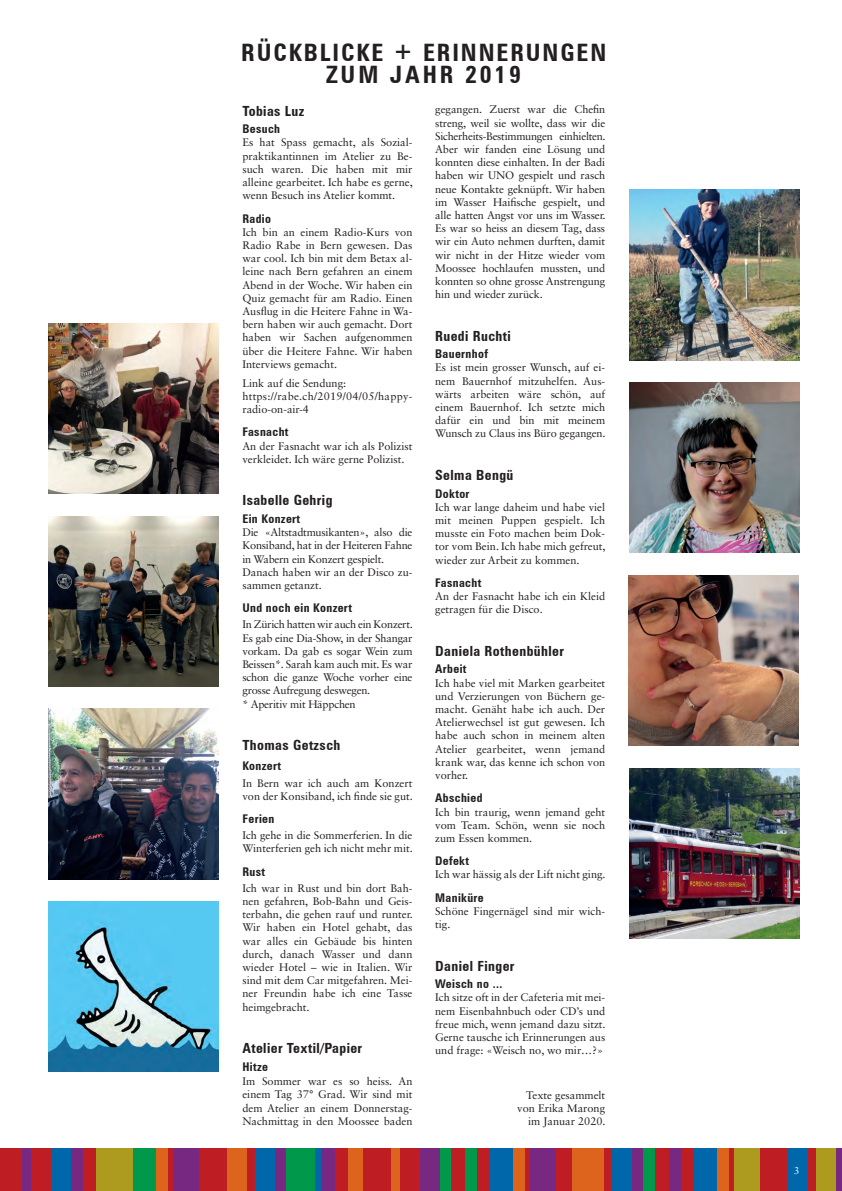
<style>
.page{position:relative;width:842px;height:1191px;background:#fff}
.page>*{position:absolute;margin:0;border:0;box-sizing:border-box;transform-origin:0 0}
.t1{font:700 condensed 24px/22px "Zurich BT";letter-spacing:.08em;color:#231f20;text-align:center}
.t2{font:700 condensed 14px "Zurich BT";letter-spacing:.03em;color:#231f20}
.t3{font:700 condensed 12px "Zurich BT";letter-spacing:.03em;color:#231f20}
.t4{font:11px/13.2px "Sabon LT Std";color:#231f20;text-align:justify}
.t5{font:11px/13.2px "Sabon LT Std";letter-spacing:-.02em;color:#231f20}
.t6{font:10px "Sabon LT Std";color:#fff}
</style>
<div class="page">
<div style="left:0;top:1148px;width:842px;height:43px;background:#be1e23"></div>
<div style="left:23px;top:1148px;width:8px;height:43px;background:#772981"></div>
<div style="left:71px;top:1148px;width:11px;height:43px;background:#772981"></div>
<div style="left:51px;top:1148px;width:20px;height:43px;background:#0067aa"></div>
<div style="left:96px;top:1148px;width:37px;height:43px;background:#ad9b20"></div>
<div style="left:156px;top:1148px;width:11px;height:43px;background:#dc641c"></div>
<div style="left:227px;top:1148px;width:20px;height:43px;background:#dc641c"></div>
<div style="left:275px;top:1148px;width:11px;height:43px;background:#772981"></div>
<div style="left:133px;top:1148px;width:23px;height:43px;background:#00984a"></div>
<div style="left:173px;top:1148px;width:25px;height:43px;background:#772981"></div>
<div style="left:255px;top:1148px;width:20px;height:43px;background:#0067aa"></div>
<div style="left:286px;top:1148px;width:29px;height:43px;background:#00984a"></div>
<div style="left:320px;top:1148px;width:14px;height:43px;background:#772981"></div>
<div style="left:391px;top:1148px;width:9px;height:43px;background:#dc641c"></div>
<div style="left:439px;top:1148px;width:12px;height:43px;background:#00984a"></div>
<div style="left:315px;top:1148px;width:5px;height:43px;background:#0067aa"></div>
<div style="left:349px;top:1148px;width:14px;height:43px;background:#dc641c"></div>
<div style="left:420px;top:1148px;width:19px;height:43px;background:#772981"></div>
<div style="left:465px;top:1148px;width:11px;height:43px;background:#00984a"></div>
<div style="left:513px;top:1148px;width:11px;height:43px;background:#dc641c"></div>
<div style="left:573px;top:1148px;width:31px;height:43px;background:#dc641c"></div>
<div style="left:632px;top:1148px;width:11px;height:43px;background:#772981"></div>
<div style="left:490px;top:1148px;width:23px;height:43px;background:#0067aa"></div>
<div style="left:530px;top:1148px;width:26px;height:43px;background:#772981"></div>
<div style="left:612px;top:1148px;width:20px;height:43px;background:#0067aa"></div>
<div style="left:643px;top:1148px;width:12px;height:43px;background:#00984a"></div>
<div style="left:669px;top:1148px;width:11px;height:43px;background:#772981"></div>
<div style="left:717px;top:1148px;width:12px;height:43px;background:#dc641c"></div>
<div style="left:788px;top:1148px;width:20px;height:43px;background:#0067aa"></div>
<div style="left:836px;top:1148px;width:6px;height:43px;background:#772981"></div>
<div style="left:694px;top:1148px;width:23px;height:43px;background:#0067aa"></div>
<div style="left:734px;top:1148px;width:26px;height:43px;background:#ad9b20"></div>
<div style="left:816px;top:1148px;width:20px;height:43px;background:#ad9b20"></div>
<img style="left:48px;top:323px;width:170px;height:170px">
<img style="left:48px;top:516px;width:170px;height:170px">
<img style="left:48px;top:709px;width:170px;height:170px">
<img style="left:629px;top:383px;width:170px;height:170px">
<img style="left:629px;top:190px;width:170px;height:170px">
<img style="left:629px;top:575px;width:170px;height:171px">
<img style="left:629px;top:768px;width:170px;height:170px">
<img style="left:48px;top:901px;width:170px;height:170px">
<h1 class="t1" style="left:241px;top:41px;width:366px">Rückblicke + Erinnerungen<br>Zum Jahr 2019</h1>
<p class="t2" style="left:242px;top:102px;width:63px">Tobias Luz</p>
<p class="t3" style="left:242px;top:122px;width:39px">Besuch</p>
<p class="t4" style="left:242px;top:136px;width:172px">Es hat Spass gemacht, als Sozial&shy;praktikantinnen im Atelier zu Be&shy;such waren. Die haben mit mir alleine gearbeitet. Ich habe es gerne, wenn Besuch ins Atelier kommt.</p>
<p class="t3" style="left:242px;top:211px;width:30px">Radio</p>
<p class="t4" style="left:242px;top:225px;width:172px">Ich bin an einem Radio-Kurs von Radio Rabe in Bern gewesen. Das war cool. Ich bin mit dem Betax al&shy;leine nach Bern gefahren an einem Abend in der Woche. Wir haben ein Quiz gemacht für am Radio. Einen Ausflug in die Heitere Fahne in Wa&shy;bern haben wir auch gemacht. Dort haben wir Sachen aufgenommen über die Heitere Fahne. Wir haben Interviews gemacht.</p>
<p class="t4" style="left:242px;top:376px;width:172px;text-align:left">Link auf die Sendung: https://rabe.ch/2019/04/05/happy&shy;radio-on-air-4</p>
<p class="t3" style="left:242px;top:425px;width:48px">Fasnacht</p>
<p class="t4" style="left:242px;top:439px;width:172px">An der Fasnacht war ich als Polizist verkleidet. Ich wäre gerne Polizist.</p>
<p class="t2" style="left:242px;top:492px;width:92px">Isabelle Gehrig</p>
<p class="t3" style="left:242px;top:511px;width:59px">Ein Konzert</p>
<p class="t5" style="left:242px;top:525px;width:172px">Die «Altstadtmusikanten», also die<br>Konsiband, hat in der Heiteren Fahne in Wabern ein Konzert gespielt.<br>Danach haben wir an der Disco zu&shy;sammen getanzt.</p>
<p class="t3" style="left:242px;top:601px;width:111px">Und noch ein Konzert</p>
<p class="t5" style="left:242px;top:618px;width:172px">In Zürich hatten wir auch ein Konzert.<br>Es gab eine Dia-Show, in der Shangar vorkam. Da gab es sogar Wein zum<br>Beissen*. Sarah kam auch mit. Es war schon die ganze Woche vorher eine grosse Aufregung deswegen.<br>* Aperitiv mit Häppchen</p>
<p class="t2" style="left:242px;top:736px;width:100px">Thomas Getzsch</p>
<p class="t3" style="left:242px;top:759px;width:40px">Konzert</p>
<p class="t4" style="left:242px;top:776px;width:172px">In Bern war ich auch am Konzert von der Konsiband, ich finde sie gut.</p>
<p class="t3" style="left:242px;top:811px;width:33px">Ferien</p>
<p class="t4" style="left:242px;top:828px;width:172px">Ich gehe in die Sommerferien. In die<br>Winterferien geh ich nicht mehr mit.</p>
<p class="t3" style="left:242px;top:864px;width:24px">Rust</p>
<p class="t4" style="left:242px;top:881px;width:172px">Ich war in Rust und bin dort Bah&shy;nen gefahren, Bob-Bahn und Geis&shy;terbahn, die gehen rauf und runter.<br>Wir haben ein Hotel gehabt, das war alles ein Gebäude bis hinten durch, danach Wasser und dann wieder Hotel – wie in Italien. Wir sind mit dem Car mitgefahren. Mei&shy;ner Freundin habe ich eine Tasse heimgebracht.</p>
<p class="t2" style="left:242px;top:1039px;width:121px">Atelier Textil/Papier</p>
<p class="t3" style="left:242px;top:1059px;width:27px">Hitze</p>
<p class="t4" style="left:242px;top:1074px;width:172px">Im Sommer war es so heiss. An einem Tag 37° Grad. Wir sind mit dem Atelier an einem Donnerstag-Nachmittag in den Moossee baden</p>
<p class="t4" style="left:435px;top:103px;width:172px">gegangen. Zuerst war die Chefin streng, weil sie wollte, dass wir die Sicherheits-Bestimmungen einhielten.<br>Aber wir fanden eine Lösung und konnten diese einhalten. In der Badi haben wir UNO gespielt und rasch neue Kontakte geknüpft. Wir haben im Wasser Haifische gespielt, und alle hatten Angst vor uns im Wasser.<br>Es war so heiss an diesem Tag, dass wir ein Auto nehmen durften, damit wir nicht in der Hitze wieder vom Moossee hochlaufen mussten, und konnten so ohne grosse Anstrengung hin und wieder zurück.</p>
<p class="t2" style="left:435px;top:327px;width:77px">Ruedi Ruchti</p>
<p class="t3" style="left:435px;top:347px;width:54px">Bauernhof</p>
<p class="t4" style="left:435px;top:361px;width:172px">Es ist mein grosser Wunsch, auf ei&shy;nem Bauernhof mitzuhelfen. Aus&shy;wärts arbeiten wäre schön, auf einem Bauernhof. Ich setzte mich dafür ein und bin mit meinem Wunsch zu Claus ins Büro gegangen.</p>
<p class="t2" style="left:435px;top:466px;width:80px">Selma Bengü</p>
<p class="t3" style="left:435px;top:486px;width:36px">Doktor</p>
<p class="t4" style="left:435px;top:500px;width:172px">Ich war lange daheim und habe viel mit meinen Puppen gespielt. Ich musste ein Foto machen beim Dok&shy;tor vom Bein. Ich habe mich gefreut, wieder zur Arbeit zu kommen.</p>
<p class="t3" style="left:435px;top:575px;width:48px">Fasnacht</p>
<p class="t4" style="left:435px;top:589px;width:172px">An der Fasnacht habe ich ein Kleid getragen für die Disco.</p>
<p class="t2" style="left:435px;top:642px;width:130px">Daniela Rothenbühler</p>
<p class="t3" style="left:435px;top:662px;width:33px">Arbeit</p>
<p class="t4" style="left:435px;top:676px;width:172px">Ich habe viel mit Marken gearbeitet und Verzierungen von Büchern ge&shy;macht. Genäht habe ich auch. Der Atelierwechsel ist gut gewesen. Ich habe auch schon in meinem alten Atelier gearbeitet, wenn jemand krank war, das kenne ich schon von vorher.</p>
<p class="t3" style="left:435px;top:790px;width:49px">Abschied</p>
<p class="t4" style="left:435px;top:805px;width:172px">Ich bin traurig, wenn jemand geht vom Team. Schön, wenn sie noch zum Essen kommen.</p>
<p class="t3" style="left:435px;top:853px;width:35px">Defekt</p>
<p class="t4" style="left:435px;top:868px;width:172px">Ich war hässig als der Lift nicht ging.</p>
<p class="t3" style="left:435px;top:890px;width:50px">Maniküre</p>
<p class="t4" style="left:435px;top:904px;width:172px">Schöne Fingernägel sind mir wich&shy;tig.</p>
<p class="t2" style="left:435px;top:957px;width:81px">Daniel Finger</p>
<p class="t3" style="left:435px;top:976px;width:69px">Weisch no ...</p>
<p class="t4" style="left:435px;top:991px;width:172px">Ich sitze oft in der Cafeteria mit mei&shy;nem Eisenbahnbuch oder CD’s und freue mich, wenn jemand dazu sitzt.<br>Gerne tausche ich Erinnerungen aus und frage: «Weisch no, wo mir…?»</p>
<p class="t4" style="left:517px;top:1088px;width:90px;text-align:right">Texte gesammelt von Erika Marong im Januar 2020.</p>
<p class="t6" style="left:794px;top:1164px;width:7px">3</p>
</div>
